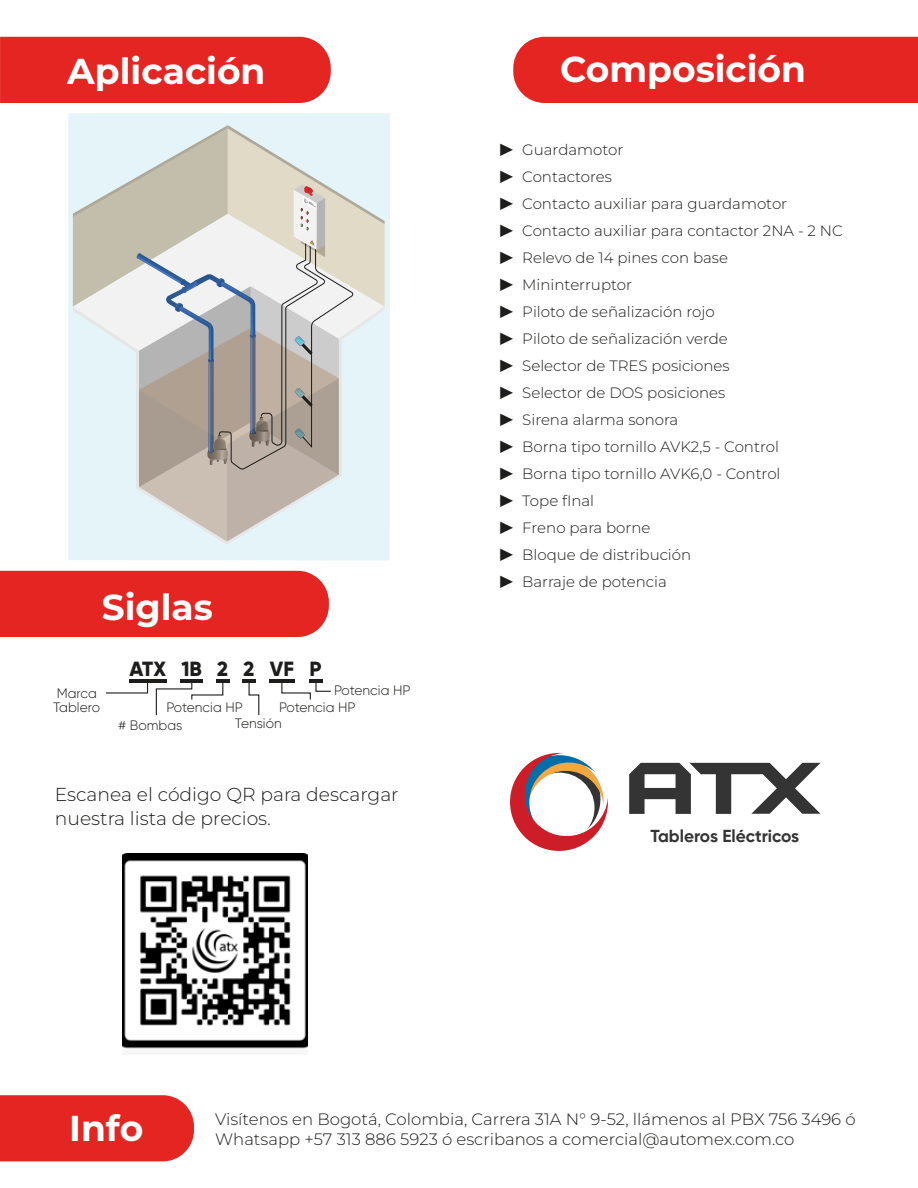
<style>
.page{position:relative;width:918px;height:1188px;background:#fff}
.page>*{position:absolute;margin:0;border:0;box-sizing:border-box;transform-origin:0 0}
.t1{font:700 36px "Montserrat";color:#fff}
.t2{font:800 20.55px "Gilroy";color:#1d1d1b}
.t3{font:300 18.75px/24.2px "Montserrat";color:#1d1d1b}
.t4{font:18px/27px "Haettenschweiler";color:#1d1d1b;text-align:justify}
.t5{font:700 17.25px "Gilroy";color:#343434}
.t6{font:300 16.5px/19.8px "Montserrat";color:#1d1d1b}
.t7{font:300 15px/27px "Montserrat";color:#1d1d1b}
.t8{font:300 13.65px/13.6px "Gilroy";color:#1d1d1b}
</style>
<div class="page">
<div style="left:0;top:37px;width:331px;height:66px;background:#e52521"></div>
<div style="left:513px;top:37px;width:405px;height:66px;background:#e52521"></div>
<div style="left:0;top:571px;width:329px;height:66px;background:#e52521"></div>
<div style="left:0;top:1095px;width:194px;height:66px;background:#e52521"></div>
<hr style="left:129px;top:679px;width:37px;height:3px;background:#1d1d1b">
<hr style="left:181px;top:679px;width:22px;height:3px;background:#1d1d1b">
<hr style="left:216px;top:679px;width:14px;height:3px;background:#1d1d1b">
<hr style="left:242px;top:679px;width:14px;height:3px;background:#1d1d1b">
<hr style="left:309px;top:679px;width:14px;height:3px;background:#1d1d1b">
<hr style="left:269px;top:679px;width:26px;height:3px;background:#1d1d1b">
<svg style="left:106px;top:682px;width:43px;height:12px"></svg>
<svg style="left:155px;top:680px;width:69px;height:36px"></svg>
<svg style="left:248px;top:682px;width:12px;height:34px"></svg>
<svg style="left:281px;top:682px;width:50px;height:18px"></svg>
<img style="left:123px;top:853px;width:185px;height:196px">
<div style="left:68px;top:113px;width:322px;height:447px;background:#e5f4f9"></div>
<svg style="left:73px;top:125px;width:312px;height:419px"></svg>
<svg style="left:629px;top:763px;width:192px;height:51px"></svg>
<svg style="left:510px;top:753px;width:98px;height:98px"></svg>
<h1 class="t1" style="left:67px;top:47px;width:200px">Aplicación</h1>
<h1 class="t1" style="left:560px;top:46px;width:247px">Composición</h1>
<h1 class="t1" style="left:102px;top:583px;width:113px">Siglas</h1>
<p class="t8" style="left:53px;top:686px;width:48px">Marca<br>Tablero</p>
<h2 class="t2" style="left:129px;top:656px;width:194px">ATX 1B 2 2 VF P</h2>
<p class="t8" style="left:334px;top:683px;width:78px">Potencia HP</p>
<p class="t8" style="left:166px;top:700px;width:78px">Potencia HP</p>
<p class="t8" style="left:279px;top:700px;width:78px">Potencia HP</p>
<p class="t8" style="left:118px;top:718px;width:66px"># Bombas</p>
<p class="t8" style="left:235px;top:716px;width:48px">Tensión</p>
<p class="t3" style="left:55px;top:782px;width:345px">Escanea el código QR para descargar nuestra lista de precios.</p>
<p class="t4" style="left:498px;top:137px;width:19px">► ► ► ► ► ► ► ► ► ► ► ► ► ► ► ► ►</p>
<p class="t7" style="left:522px;top:136px;width:322px">Guardamotor<br>Contactores<br>Contacto auxiliar para guardamotor<br>Contacto auxiliar para contactor 2NA - 2 NC<br>Relevo de 14 pines con base<br>Mininterruptor<br>Piloto de señalización rojo<br>Piloto de señalización verde<br>Selector de TRES posiciones<br>Selector de DOS posiciones<br>Sirena alarma sonora<br>Borna tipo tornillo AVK2,5 - Control<br>Borna tipo tornillo AVK6,0 - Control<br>Tope fInal<br>Freno para borne<br>Bloque de distribución<br>Barraje de potencia</p>
<p class="t5" style="left:650px;top:825px;width:151px">Tableros Eléctricos</p>
<h1 class="t1" style="left:69px;top:1104px;width:75px">Info</h1>
<p class="t6" style="left:215px;top:1109px;width:642px">Visítenos en Bogotá, Colombia, Carrera 31A N° 9-52, llámenos al PBX 756 3496 ó<br>Whatsapp +57 313 886 5923 ó escribanos a comercial@automex.com.co</p>
</div>
